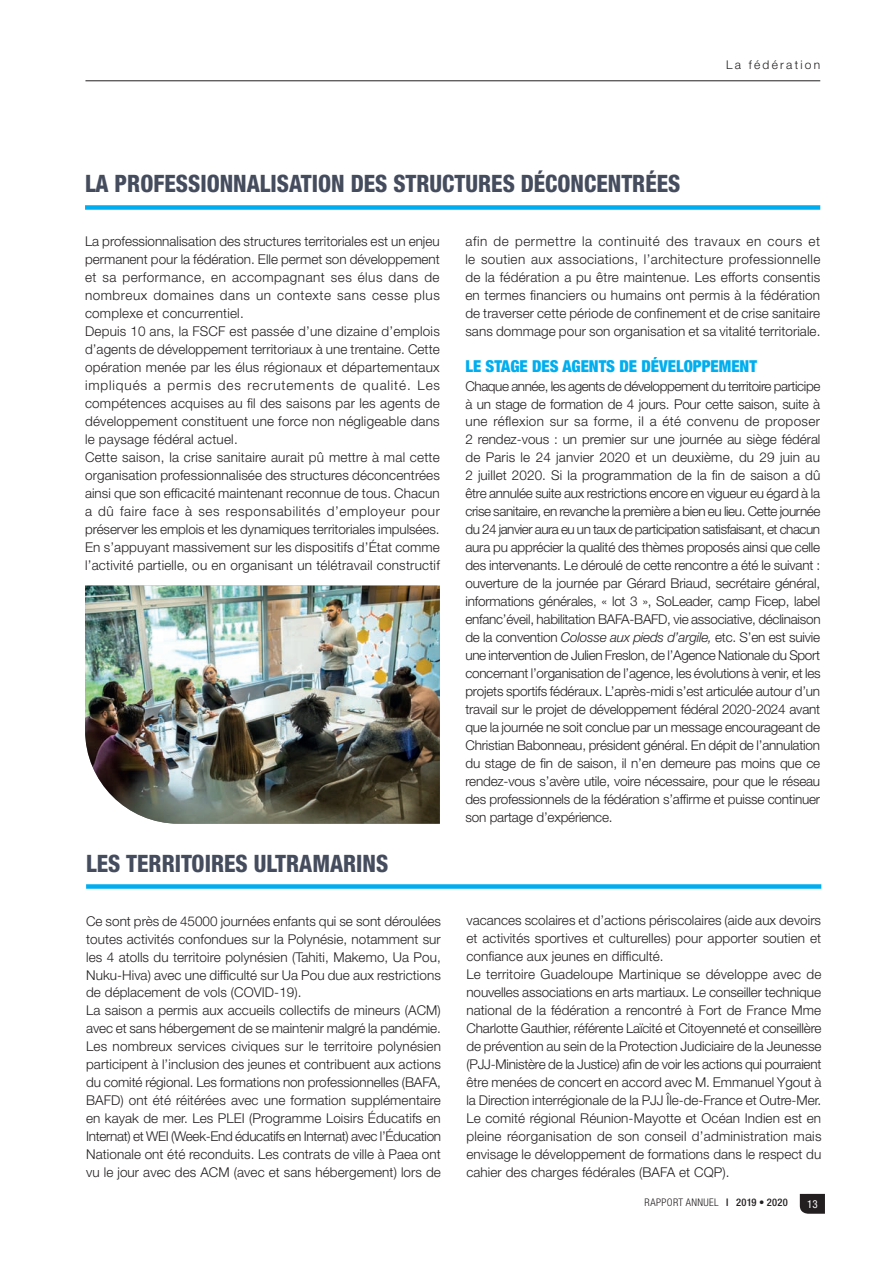
<style>
.page{position:relative;width:893px;height:1263px;background:#fff}
.page>*{position:absolute;margin:0;border:0;box-sizing:border-box;transform-origin:0 0}
.t1{font:800 condensed 24px "Helvetica Neue LT Std";color:#454c5d;scale:.95 1}
.t2{font:900 condensed 16.5px "Helvetica Neue LT Std";color:#00aeef}
.t3{font:300 13.5px/18px "Helvetica Neue LT Std";letter-spacing:.005em;color:#231f20}
.t4{font:300 12px "Helvetica Neue LT Std";letter-spacing:.185em;color:#231f20}
.t5{font:condensed 10.95px "Helvetica Neue LT Std";color:#fff}
.t6{font:300 condensed 10.5px "Helvetica Neue LT Std";letter-spacing:.035em;color:#231f20}
.s1{font-style:italic}
.s2{font-weight:500}
</style>
<div class="page">
<img style="left:85px;top:586px;width:355px;height:238px">
<div style="left:85px;top:205px;width:735px;height:5px;background:#00aeef"></div>
<div style="left:86px;top:884px;width:735px;height:5px;background:#00aeef"></div>
<hr style="left:85px;top:81px;width:735px;height:1px;background:#231f20">
<svg style="left:800px;top:1194px;width:25px;height:20px"></svg>
<h1 class="t1" style="left:85px;top:169px;width:628px">LA PROFESSIONNALISATION DES STRUCTURES DÉCONCENTRÉES</h1>
<p class="t4" style="left:726px;top:57px;width:96px">La fédération</p>
<p class="t3" style="left:85px;top:232px;width:357px">La professionnalisation des structures territoriales est un enjeu permanent pour la fédération. Elle permet son développement et sa performance, en accompagnant ses élus dans de nombreux domaines dans un contexte sans cesse plus complexe et concurrentiel.<br>Depuis 10 ans, la FSCF est passée d’une dizaine d’emplois d’agents de développement territoriaux à une trentaine. Cette opération menée par les élus régionaux et départementaux impliqués a permis des recrutements de qualité. Les compétences acquises au fil des saisons par les agents de développement constituent une force non négligeable dans le paysage fédéral actuel.<br>Cette saison, la crise sanitaire aurait pû mettre à mal cette organisation professionnalisée des structures déconcentrées ainsi que son efficacité maintenant reconnue de tous. Chacun a dû faire face à ses responsabilités d’employeur pour préserver les emplois et les dynamiques territoriales impulsées.<br>En s’appuyant massivement sur les dispositifs d’État comme l’activité partielle, ou en organisant un télétravail constructif</p>
<p class="t3" style="left:465px;top:232px;width:357px;text-align:justify">afin de permettre la continuité des travaux en cours et le soutien aux associations, l’architecture professionnelle de la fédération a pu être maintenue. Les efforts consentis en termes financiers ou humains ont permis à la fédération de traverser cette période de confinement et de crise sanitaire sans dommage pour son organisation et sa vitalité territoriale.</p>
<p class="t2" style="left:465px;top:356px;width:293px">LE STAGE DES AGENTS DE DÉVELOPPEMENT</p>
<p class="t3" style="left:465px;top:376px;width:357px;text-align:justify">Chaque année, les agents de développement du territoire participe à un stage de formation de 4 jours. Pour cette saison, suite à une réflexion sur sa forme, il a été convenu de proposer 2 rendez-vous : un premier sur une journée au siège fédéral de Paris le 24 janvier 2020 et un deuxième, du 29 juin au 2 juillet 2020. Si la programmation de la fin de saison a dû être annulée suite aux restrictions encore en vigueur eu égard à la crise sanitaire, en revanche la première a bien eu lieu. Cette journée du 24 janvier aura eu un taux de participation satisfaisant, et chacun aura pu apprécier la qualité des thèmes proposés ainsi que celle des intervenants. Le déroulé de cette rencontre a été le suivant : ouverture de la journée par Gérard Briaud, secrétaire général, informations générales, « lot 3 », SoLeader, camp Ficep, label enfanc’éveil, habilitation BAFA-BAFD, vie associative, déclinaison de la convention <span class="s1">Colosse aux pieds d’argile,</span> etc. S’en est suivie une intervention de Julien Freslon, de l’Agence Nationale du Sport concernant l’organisation de l’agence, les évolutions à venir, et les projets sportifs fédéraux. L’après-midi s’est articulée autour d’un travail sur le projet de développement fédéral 2020-2024 avant que la journée ne soit conclue par un message encourageant de Christian Babonneau, président général. En dépit de l’annulation du stage de fin de saison, il n’en demeure pas moins que ce rendez-vous s’avère utile, voire nécessaire, pour que le réseau des professionnels de la fédération s’affirme et puisse continuer son partage d’expérience.</p>
<h1 class="t1" style="left:86px;top:848px;width:320px">LES TERRITOIRES ULTRAMARINS</h1>
<p class="t3" style="left:86px;top:911px;width:357px">Ce sont près de 45000 journées enfants qui se sont déroulées toutes activités confondues sur la Polynésie, notamment sur les 4 atolls du territoire polynésien (Tahiti, Makemo, Ua Pou, Nuku-Hiva) avec une difficulté sur Ua Pou due aux restrictions de déplacement de vols (COVID-19).<br>La saison a permis aux accueils collectifs de mineurs (ACM) avec et sans hébergement de se maintenir malgré la pandémie.<br>Les nombreux services civiques sur le territoire polynésien participent à l’inclusion des jeunes et contribuent aux actions du comité régional. Les formations non professionnelles (BAFA, BAFD) ont été réitérées avec une formation supplémentaire en kayak de mer. Les PLEI (Programme Loisirs Éducatifs en Internat) et WEI (Week-End éducatifs en Internat) avec l’Éducation Nationale ont été reconduits. Les contrats de ville à Paea ont vu le jour avec des ACM (avec et sans hébergement) lors de</p>
<p class="t3" style="left:466px;top:911px;width:357px">vacances scolaires et d’actions périscolaires (aide aux devoirs et activités sportives et culturelles) pour apporter soutien et confiance aux jeunes en difficulté.<br>Le territoire Guadeloupe Martinique se développe avec de nouvelles associations en arts martiaux. Le conseiller technique national de la fédération a rencontré à Fort de France Mme Charlotte Gauthier, référente Laïcité et Citoyenneté et conseillère de prévention au sein de la Protection Judiciaire de la Jeunesse (PJJ-Ministère de la Justice) afin de voir les actions qui pourraient être menées de concert en accord avec M. Emmanuel Ygout à la Direction interrégionale de la PJJ Île-de-France et Outre-Mer.<br>Le comité régional Réunion-Mayotte et Océan Indien est en pleine réorganisation de son conseil d’administration mais envisage le développement de formations dans le respect du cahier des charges fédérales (BAFA et CQP).</p>
<p class="t6" style="left:645px;top:1196px;width:145px">RAPPORT ANNUEL <span class="s2">I 2019 • 2020</span></p>
<p class="t5" style="left:807px;top:1198px;width:12px">13</p>
</div>
